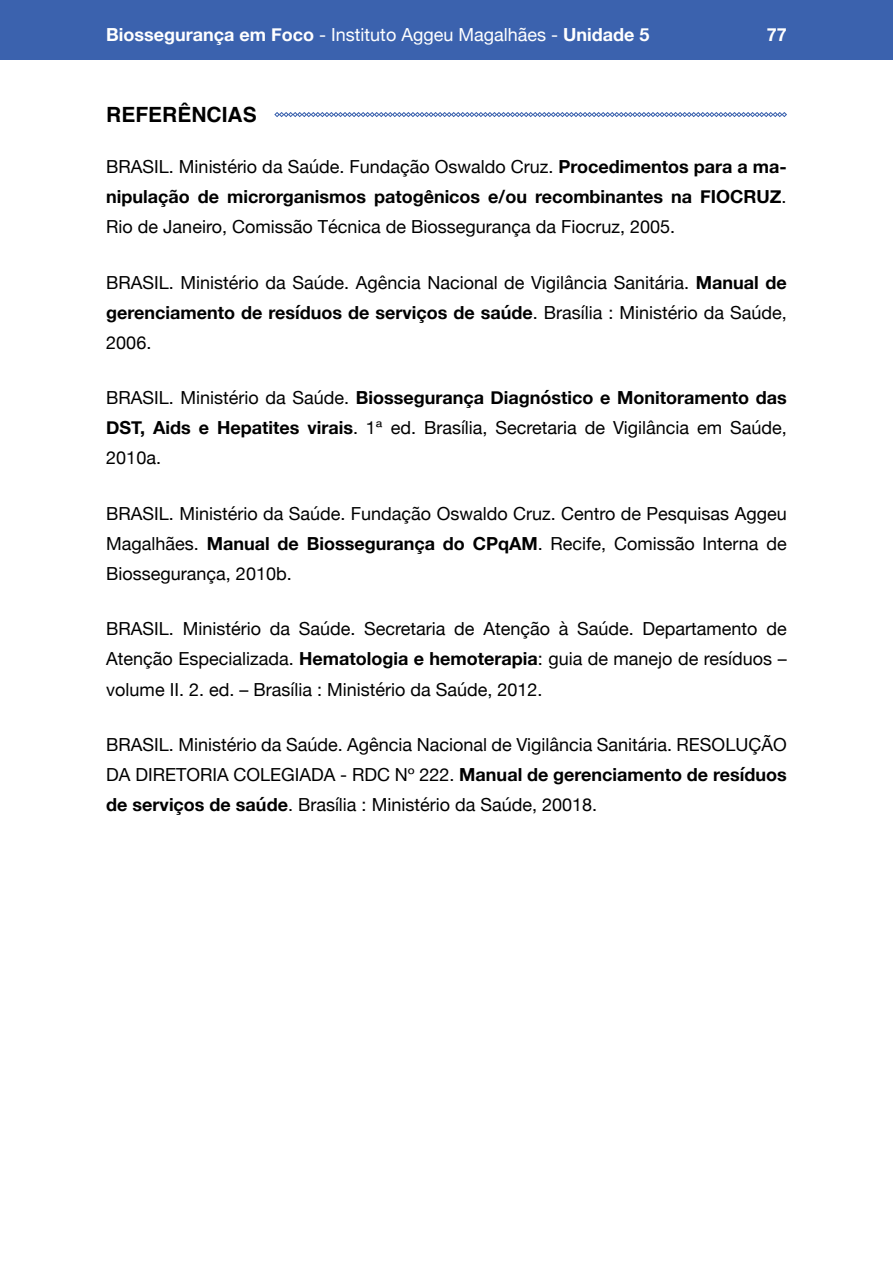
<style>
.page{position:relative;width:893px;height:1263px;background:#fff}
.page>*{position:absolute;margin:0;border:0;box-sizing:border-box;transform-origin:0 0}
.t1{font:700 21px "Helvetica";color:#000}
.t2{font:18px/30px "Helvetica Neue";color:#000;text-align:justify}
.t3{font:700 18px "Helvetica Neue";color:#fff}
.s1{font-weight:400}
.s2{font-weight:700}
</style>
<div class="page">
<div style="left:0;top:0;width:893px;height:60px;background:#3b62ae"></div>
<svg style="left:274px;top:112px;width:513px;height:5px"></svg>
<p class="t3" style="left:106px;top:20px;width:545px">Biossegurança em Foco <span class="s1">- Instituto Aggeu Magalhães -</span> Unidade 5</p>
<p class="t3" style="left:767px;top:20px;width:22px">77</p>
<p class="t1" style="left:106px;top:98px;width:152px">REFERÊNCIAS</p>
<p class="t2" style="left:106px;top:153px;width:682px">BRASIL. Ministério da Saúde. Fundação Oswaldo Cruz. <span class="s2">Procedimentos para a ma&shy;nipulação de microrganismos patogênicos e/ou recombinantes na FIOCRUZ</span>.<br>Rio de Janeiro, Comissão Técnica de Biossegurança da Fiocruz, 2005.</p>
<p class="t2" style="left:106px;top:268px;width:682px">BRASIL. Ministério da Saúde. Agência Nacional de Vigilância Sanitária. <span class="s2">Manual de gerenciamento de resíduos de serviços de saúde</span>. Brasília : Ministério da Saúde, 2006.</p>
<p class="t2" style="left:106px;top:384px;width:682px">BRASIL. Ministério da Saúde. <span class="s2">Biossegurança Diagnóstico e Monitoramento das DST, Aids e Hepatites virais</span>. 1ª ed. Brasília, Secretaria de Vigilância em Saúde, 2010a.</p>
<p class="t2" style="left:106px;top:500px;width:682px">BRASIL. Ministério da Saúde. Fundação Oswaldo Cruz. Centro de Pesquisas Aggeu Magalhães. <span class="s2">Manual de Biossegurança do CPqAM</span>. Recife, Comissão Interna de Biossegurança, 2010b.</p>
<p class="t2" style="left:106px;top:615px;width:682px">BRASIL. Ministério da Saúde. Secretaria de Atenção à Saúde. Departamento de Atenção Especializada. <span class="s2">Hematologia e hemoterapia</span>: guia de manejo de resíduos – volume II. 2. ed. – Brasília : Ministério da Saúde, 2012.</p>
<p class="t2" style="left:106px;top:731px;width:682px">BRASIL. Ministério da Saúde. Agência Nacional de Vigilância Sanitária. RESOLUÇÃO DA DIRETORIA COLEGIADA - RDC Nº 222. <span class="s2">Manual de gerenciamento de resíduos de serviços de saúde</span>. Brasília : Ministério da Saúde, 20018.</p>
</div>
